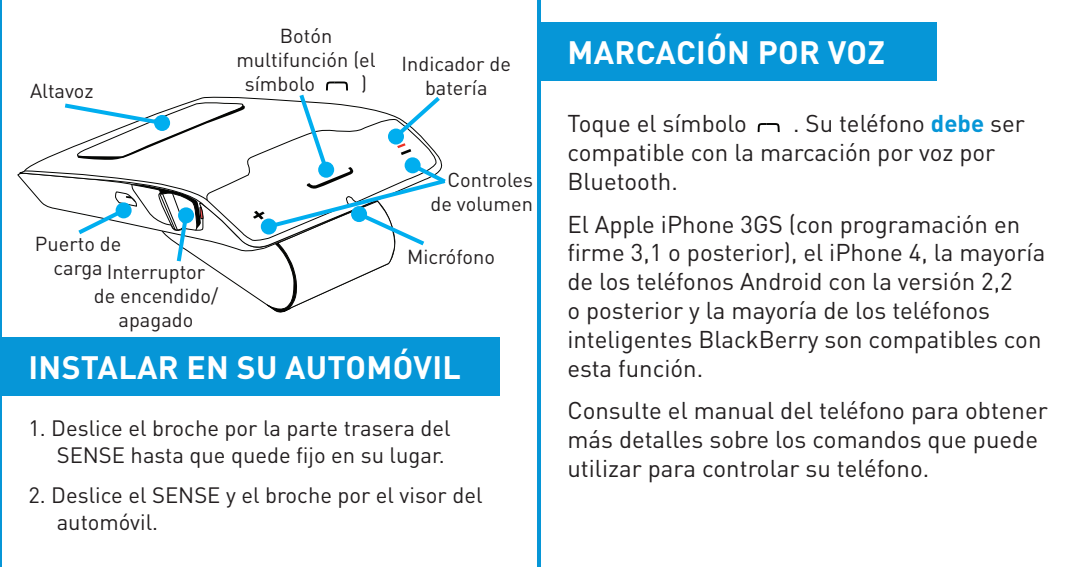
<style>
.page{position:relative;width:1078px;height:567px;background:#fff}
.page>*{position:absolute;margin:0;border:0;box-sizing:border-box;transform-origin:0 0}
.t1{font:700 32px "DINOT";color:#fff}
.t2{font:24px/28.8px "DINOT";color:#231f20}
.t3{font:22px/26.4px "DINOT";color:#231f20;text-align:right}
.t4{font:20px/24px "DINOT";color:#231f20;text-align:center}
.s1{font-weight:700;color:#0696d7}
</style>
<div class="page">
<svg style="left:19px;top:96px;width:234px;height:156px"></svg>
<svg style="left:205px;top:118px;width:48px;height:123px"></svg>
<svg style="left:24px;top:170px;width:184px;height:96px"></svg>
<div style="left:178px;top:207px;width:16px;height:16px;background:#00aeef;border-radius:50%"></div>
<svg style="left:253px;top:81px;width:193px;height:232px"></svg>
<svg style="left:60px;top:101px;width:187px;height:59px"></svg>
<div style="left:154px;top:115px;width:16px;height:16px;background:#00aeef;border-radius:50%"></div>
<hr style="left:0;top:0;width:2px;height:567px;background:#0696d7">
<hr style="left:537px;top:0;width:4px;height:567px;background:#0696d7">
<div style="left:539px;top:23px;width:396px;height:58px;background:#0696d7"></div>
<svg style="left:757px;top:123px;width:23px;height:10px"></svg>
<div style="left:0;top:337px;width:499px;height:58px;background:#0696d7"></div>
<p class="t4" style="left:30px;top:78px;width:65px">Altavoz</p>
<p class="t4" style="left:280px;top:23px;width:54px">Botón</p>
<p class="t4" style="left:236px;top:47px;width:141px">multifunción (el</p>
<p class="t4" style="left:245px;top:71px;width:72px">símbolo</p>
<p class="t4" style="left:361px;top:71px;width:7px">)</p>
<p class="t4" style="left:401px;top:51px;width:111px">Indicador de batería</p>
<p class="t4" style="left:35px;top:231px;width:88px">Puerto de carga</p>
<p class="t4" style="left:94px;top:259px;width:126px">Interruptor de encendido/ apagado</p>
<p class="t4" style="left:430px;top:167px;width:104px;text-align:right">Controles de volumen</p>
<p class="t4" style="left:407px;top:244px;width:89px">Micrófono</p>
<h1 class="t1" style="left:29px;top:345px;width:20px">INSTALAR</h1>
<h1 class="t1" style="left:186px;top:345px;width:121px">ENSUAUTOM</h1>
<h1 class="t1" style="left:393px;top:345px;width:38px">ÓVIL</h1>
<p class="t3" style="left:28px;top:414px;width:423px">1. Deslice el broche por la parte trasera del<br>SENSE hasta que quede fijo en su lugar.</p>
<p class="t3" style="left:57px;top:481px;width:427px;text-align:left;text-indent:-28px">2. Deslice el SENSE y el broche por el visor del automóvil.</p>
<h1 class="t1" style="left:567px;top:31px;width:21px">MARCACI</h1>
<h1 class="t1" style="left:706px;top:31px;width:72px">ÓN POR</h1>
<h1 class="t1" style="left:827px;top:31px;width:59px">VO Z</h1>
<p class="t2" style="left:567px;top:108px;width:181px">Toque el símbolo</p>
<p class="t2" style="left:567px;top:108px;width:459px;text-indent:226px">. Su teléfono <span class="s1">DEBE</span> ser compatible con la marcación por voz por<br>Bluetooth.</p>
<p class="t2" style="left:567px;top:209px;width:479px">El Apple iPhone 3GS (con programación en firme 3,1 o posterior), el iPhone 4, la mayoría de los teléfonos Android con la versión 2,2<br>o posterior y la mayoría de los teléfonos inteligentes BlackBerry son compatibles con esta función.</p>
<p class="t2" style="left:567px;top:395px;width:482px">Consulte el manual del teléfono para obtener más detalles sobre los comandos que puede utilizar para controlar su teléfono.</p>
</div>
